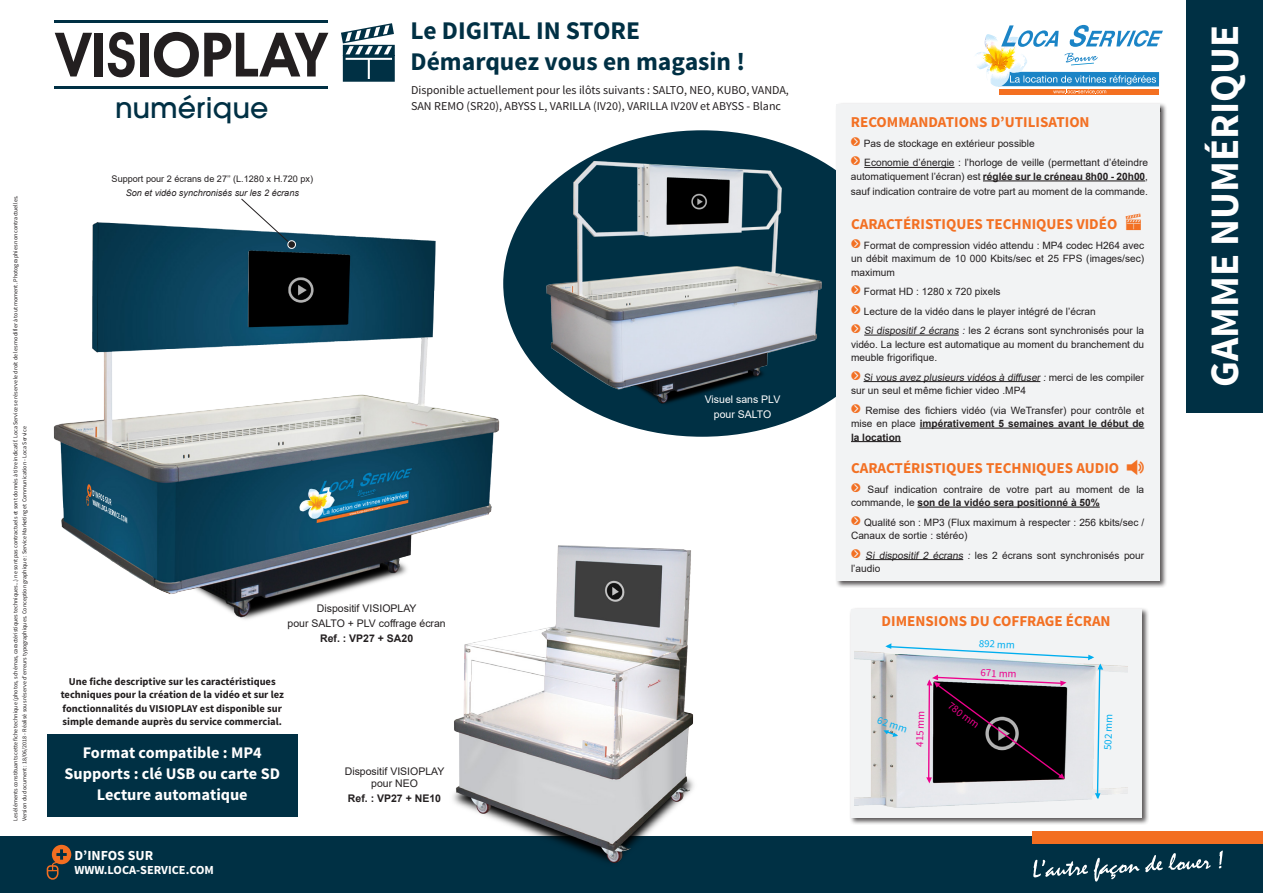
<style>
.page{position:relative;width:1263px;height:893px;background:#fff}
.page>*{position:absolute;margin:0;border:0;box-sizing:border-box;transform-origin:0 0}
.t1{font:600 61.5px "Avant Garde IT Cby BT";color:#231f20}
.t2{font:700 40.5px "Source Sans Pro";color:#fff}
.t3{font:500 28.5px "Avant Garde LT";color:#003044}
.t4{font:700 25.5px "Source Sans Pro";color:#003044}
.t5{font:700 16.2px "Source Sans Pro";color:#fff}
.t6{font:700 15px "Source Sans Pro";color:#f37023}
.t7{font:700 13.8px "Source Sans Pro";color:#fff}
.t8{font:700 12.3px "Source Sans Pro";color:#fff}
.t9{font:12px "Source Sans Pro";color:#231f20}
.t10{font:10.8px "Source Sans Pro";color:#ed028c}
.t11{font:10.8px "Source Sans Pro";color:#00aeef}
.t12{font:700 10.5px/13.5px "Source Sans Pro";color:#231f20;text-align:center}
.t13{font:10.5px "Arial";color:#231f20}
.t14{font:700 10.5px "Arial";color:#231f20}
.t15{font:10.5px "Arial";color:#fff}
.t16{font:10.2px/13.5px "Arial";color:#231f20}
.t17{font:9.15px "Arial";color:#231f20}
.t18{font:italic 9.15px "Arial";color:#231f20}
.t19{font:6px "Source Sans Pro";color:#231f20}
.s1{font-family:"KG Arrows";font-size:16.5px;color:#f37023}
.s2{font-weight:700}
</style>
<div class="page">
<div style="left:0;top:836px;width:1263px;height:57px;background:#003044"></div>
<div style="left:1033px;top:831px;width:230px;height:13px;background:#f36e21"></div>
<svg style="left:1033px;top:850px;width:190px;height:31px"></svg>
<svg style="left:47px;top:845px;width:24px;height:35px"></svg>
<svg style="left:975px;top:25px;width:188px;height:69px"></svg>
<hr style="left:54px;top:20px;width:273px;height:3px;background:#003044">
<hr style="left:54px;top:86px;width:273px;height:2px;background:#003044">
<div style="left:1186px;top:0;width:77px;height:412px;background:#003044"></div>
<div style="left:849px;top:607px;width:300px;height:218px;background:#231f20;opacity:.75"></div>
<div style="left:851px;top:609px;width:291px;height:208px;background:#f2f3f4"></div>
<img style="left:855px;top:651px;width:272px;height:185px">
<svg style="left:883px;top:643px;width:220px;height:156px"></svg>
<div style="left:48px;top:734px;width:250px;height:83px;background:#003044"></div>
<img style="left:453px;top:545px;width:241px;height:318px">
<img style="left:53px;top:222px;width:467px;height:417px">
<img style="left:513px;top:135px;width:322px;height:300px">
<div style="left:835px;top:102px;width:332px;height:486px;background:#231f20;opacity:.75"></div>
<div style="left:837px;top:104px;width:323px;height:476px;background:#f2f3f4"></div>
<hr style="left:864px;top:167px;width:90px;height:1px;background:#231f20">
<hr style="left:983px;top:180px;width:162px;height:1px;background:#231f20">
<hr style="left:864px;top:335px;width:95px;height:1px;background:#231f20">
<hr style="left:863px;top:381px;width:177px;height:1px;background:#231f20">
<hr style="left:920px;top:428px;width:224px;height:1px;background:#231f20">
<hr style="left:851px;top:441px;width:50px;height:1px;background:#231f20">
<hr style="left:917px;top:507px;width:183px;height:1px;background:#231f20">
<hr style="left:866px;top:559px;width:97px;height:1px;background:#231f20">
<svg style="left:240px;top:198px;width:56px;height:51px"></svg>
<p class="t19" style="left:12px;top:821px;width:627px;rotate:-90deg">Les éléments constituants cette fiche technique (photos, schémas, caractéristiques techniques...) ne sont pas contractuels et sont donnés à titre indicatif. Loca Service se réserve le droit de les modifier à tout moment. Photographies non contractuelles.</p>
<p class="t19" style="left:21px;top:821px;width:396px;rotate:-90deg">Version du document : 18/06/2018 - Réalisé sous réserve d’erreurs typographiques. Conception graphique : Service Marketing et Communication - Loca Service</p>
<p class="t1" style="left:56px;top:18px;width:272px">VISIOPLAY</p>
<p class="t3" style="left:115px;top:90px;width:155px">numérique</p>
<p class="t17" style="left:112px;top:173px;width:203px">Support pour 2 écrans de 27’’ (L.1280 x H.720 px)</p>
<p class="t18" style="left:126px;top:187px;width:175px">Son et vidéo synchronisés sur les 2 écrans</p>
<p class="t4" style="left:411px;top:15px;width:231px">Le DIGITAL IN STORE</p>
<p class="t4" style="left:411px;top:45px;width:336px">Démarquez vous en magasin !</p>
<p class="t9" style="left:411px;top:82px;width:379px">Disponible actuellement pour les ilôts suivants : SALTO, NEO, KUBO, VANDA,</p>
<p class="t9" style="left:411px;top:99px;width:371px">SAN REMO (SR20), ABYSS L, VARILLA (IV20), VARILLA IV20V et ABYSS - Blanc</p>
<p class="t15" style="left:705px;top:392px;width:77px">Visuel sans PLV</p>
<p class="t15" style="left:714px;top:407px;width:59px">pour SALTO</p>
<p class="t13" style="left:317px;top:601px;width:101px">Dispositif VISIOPLAY</p>
<p class="t13" style="left:288px;top:616px;width:160px">pour SALTO + PLV coffrage écran</p>
<p class="t14" style="left:320px;top:631px;width:95px">Ref. : VP27 + SA20</p>
<p class="t12" style="left:61px;top:675px;width:225px">Une fiche descriptive sur les caractéristiques techniques pour la création de la vidéo et sur lez fonctionnalités du VISIOPLAY est disponible sur simple demande auprès du service commercial.</p>
<p class="t5" style="left:83px;top:743px;width:181px">Format compatible : MP4</p>
<p class="t5" style="left:65px;top:764px;width:217px">Supports : clé USB ou carte SD</p>
<p class="t5" style="left:97px;top:785px;width:152px">Lecture automatique</p>
<h3 class="t7" style="left:74px;top:846px;width:80px">D’INFOS SUR</h3>
<p class="t8" style="left:74px;top:862px;width:141px">WWW.LOCA-SERVICE.COM</p>
<p class="t13" style="left:345px;top:764px;width:101px">Dispositif VISIOPLAY</p>
<p class="t13" style="left:371px;top:776px;width:48px">pour NEO</p>
<p class="t14" style="left:348px;top:791px;width:95px">Ref. : VP27 + NE10</p>
<p class="t6" style="left:851px;top:113px;width:240px">RECOMMANDATIONS D’UTILISATION</p>
<p class="t16" style="left:851px;top:136px;width:185px"><span class="s1">u</span> Pas de stockage en extérieur possible</p>
<p class="t16" style="left:851px;top:156px;width:299px"><span class="s1">u</span> Economie d’énergie : l’horloge de veille (permettant d’éteindre automatiquement l’écran) est <span class="s2">réglée sur le créneau 8h00 - 20h00</span>,</p>
<p class="t16" style="left:851px;top:184px;width:299px">sauf indication contraire de votre part au moment de la commande.</p>
<p class="t6" style="left:851px;top:214px;width:268px">CARACTÉRISTIQUES TECHNIQUES VIDÉO</p>
<p class="t16" style="left:851px;top:238px;width:295px;text-align:justify"><span class="s1">u</span> Format de compression vidéo attendu : MP4 codec H264 avec un débit maximum de 10 000 Kbits/sec et 25 FPS (images/sec) maximum</p>
<p class="t16" style="left:851px;top:285px;width:151px"><span class="s1">u</span> Format HD : 1280 x 720 pixels</p>
<p class="t16" style="left:851px;top:304px;width:246px"><span class="s1">u</span> Lecture de la vidéo dans le player intégré de l’écran</p>
<p class="t16" style="left:851px;top:324px;width:295px;text-align:justify"><span class="s1">u</span> Si dispositif 2 écrans : les 2 écrans sont synchronisés pour la vidéo. La lecture est automatique au moment du branchement du meuble frigorifique.</p>
<p class="t16" style="left:851px;top:370px;width:295px"><span class="s1">u</span> Si vous avez plusieurs vidéos à diffuser : m e rc i d e l e s co m p i l e r sur un seul et même fichier video .MP4</p>
<p class="t16" style="left:851px;top:403px;width:295px;text-align:justify"><span class="s1">u</span> Remise des fichiers vidéo (via WeTransfer) pour contrôle et mise en place <span class="s2">impérativement 5 semaines avant le début de la location</span></p>
<p class="t6" style="left:851px;top:458px;width:270px">CARACTÉRISTIQUES TECHNIQUES AUDIO</p>
<p class="t16" style="left:851px;top:482px;width:295px"><span class="s1">u</span> Sauf indication contraire de votre part au moment de la commande, le <span class="s2">son de la vidéo sera positionné à 50%</span></p>
<p class="t16" style="left:851px;top:515px;width:295px"><span class="s1">u</span> Qualité son : MP3 (Flux maximum à respecter : 256 kbits/sec /<br>Canaux de sortie : stéréo)</p>
<p class="t16" style="left:851px;top:548px;width:295px"><span class="s1">u</span> Si dispositif 2 écrans : les 2 écrans sont synchronisés pour l’audio</p>
<p class="t6" style="left:882px;top:612px;width:230px">DIMENSIONS DU COFFRAGE ÉCRAN</p>
<p class="t11" style="left:979px;top:636px;width:38px;rotate:3deg">892 mm</p>
<p class="t10" style="left:981px;top:666px;width:38px;rotate:2deg">671 mm</p>
<p class="t11" style="left:880px;top:713px;width:32px;rotate:18deg">62 mm</p>
<p class="t10" style="left:953px;top:699px;width:38px;rotate:37deg">780 mm</p>
<p class="t10" style="left:913px;top:746px;width:38px;rotate:-88deg">415 mm</p>
<p class="t11" style="left:1101px;top:750px;width:38px;rotate:-88deg">502 mm</p>
<p class="t2" style="left:1199px;top:387px;width:363px;rotate:-90deg">GAMME NUMÉRIQUE</p>
</div>
